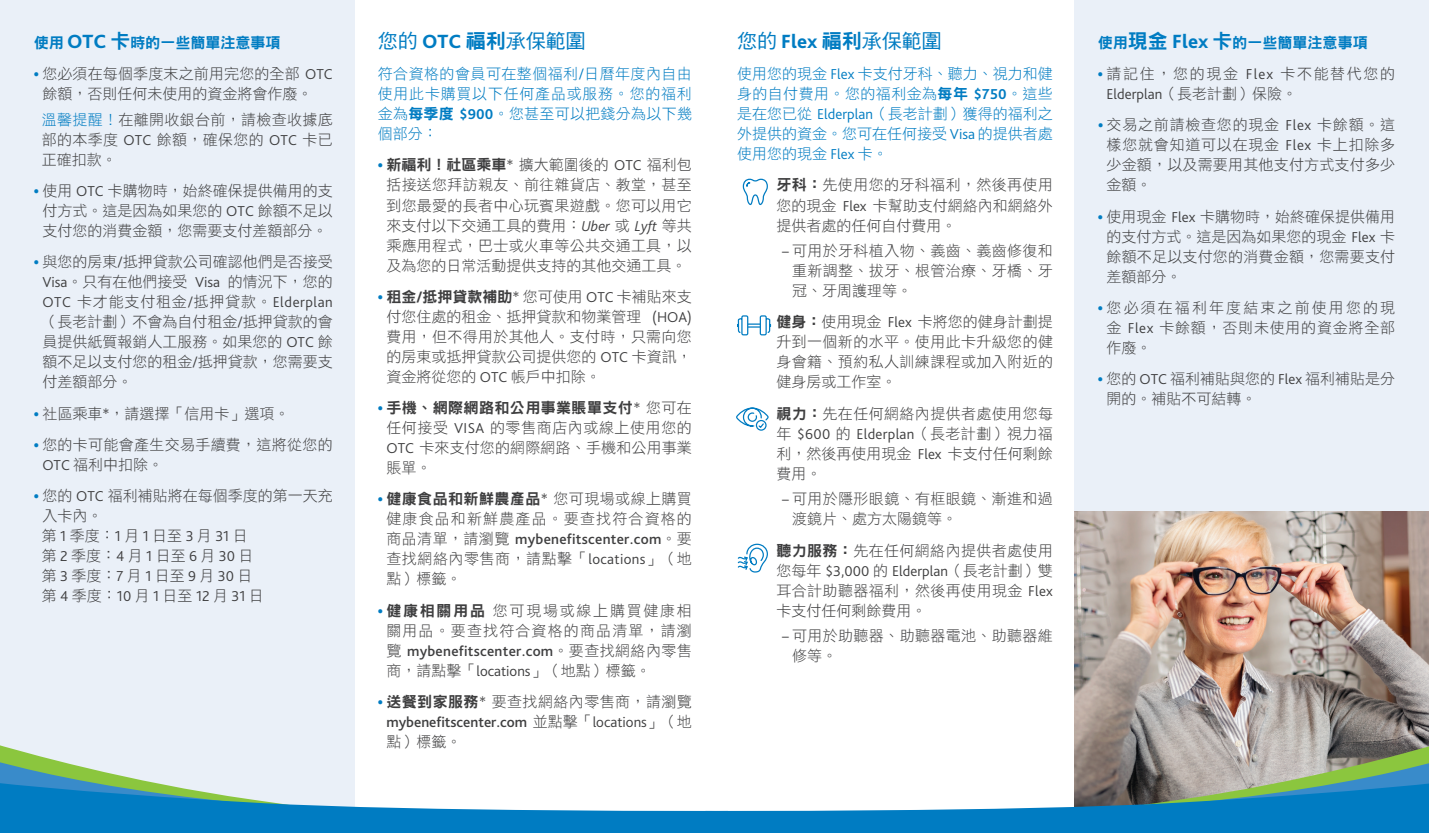
<style>
.page{position:relative;width:1429px;height:833px;background:#fff}
.page>*{position:absolute;margin:0;border:0;box-sizing:border-box;transform-origin:0 0}
.t1{font:20px "DF Hei Std W5";color:#007cc2}
.t2{font:15px/20px "DF Hei Std W3";letter-spacing:.015em;color:#3e3e3f;text-align:justify}
.t3{font:15px/20px "DF Hei Std W3";letter-spacing:.02em;color:#007cc2;text-align:justify}
.t4{font:15px/20px "DF Hei Std W3";letter-spacing:.11em;color:#3e3e3f}
.t5{font:15px "DF Hei Std W9";color:#007cc2}
.s1{font-family:"Bliss Pro";font-weight:800;font-size:20px}
.s2{font-size:20px}
.s3{font-family:"Bliss Pro";font-weight:800;color:#007cc2}
.s4{font-family:"Bliss Pro";font-weight:300}
.s5{color:#007cc2}
.s6{font-family:"Bliss Pro";font-weight:800}
.s7{font-family:"DF Hei Std W9"}
.s8{font-family:"Bliss Pro";font-weight:700}
.s9{font-family:"Bliss Pro";font-weight:300;font-style:italic}
.s10{font-family:"Bliss Pro";font-weight:500}
</style>
<div class="page">
<div style="left:1074px;top:0;width:355px;height:825px;background:#eaf0f8"></div>
<img style="left:1074px;top:511px;width:355px;height:231px">
<div style="left:0;top:0;width:354px;height:825px;background:#eaf0f8"></div>
<svg style="left:0;top:742px;width:355px;height:17px"></svg>
<svg style="left:1074px;top:742px;width:355px;height:17px;background:#96938a"></svg>
<svg style="left:0;top:759px;width:355px;height:21px"></svg>
<svg style="left:1074px;top:759px;width:355px;height:21px;background:#949f89"></svg>
<svg style="left:0;top:780px;width:1429px;height:52px"></svg>
<svg style="left:742px;top:178px;width:26px;height:28px"></svg>
<svg style="left:736px;top:407px;width:33px;height:24px"></svg>
<svg style="left:737px;top:543px;width:31px;height:30px"></svg>
<svg style="left:737px;top:315px;width:35px;height:21px"></svg>
<h2 class="t5" style="left:34px;top:34px;width:248px">使用 <span class="s1">OTC</span> <span class="s2">卡</span>時的一些簡單注意事項</h2>
<p class="t2" style="left:42px;top:64px;width:292px;text-indent:-9px"><span class="s3">•</span> 您必須在每個季度末之前用完您的全部 <span class="s4">OTC</span>餘額，否則任何未使用的資金將會作廢。</p>
<p class="t2" style="left:42px;top:109px;width:292px"><span class="s5">溫馨提醒！</span>在離開收銀台前，請檢查收據底部的本季度 <span class="s4">OTC</span> 餘額，確保您的 <span class="s4">OTC</span> 卡已正確扣款。</p>
<p class="t2" style="left:34px;top:180px;width:301px;text-align:center"><span class="s3">•</span> 使用 <span class="s4">OTC</span> 卡購物時，始終確保提供備用的支付方式。這是因為如果您的 <span class="s4">OTC</span> 餘額不足以支付您的消費金額，您需要支付差額部分。</p>
<p class="t2" style="left:42px;top:252px;width:292px;text-indent:-9px"><span class="s3">•</span> 與您的房東<span class="s4">/</span>抵押貸款公司確認他們是否接受<span class="s4">Visa</span>。只有在他們接受 <span class="s4">Visa</span> 的情況下，您的<span class="s4">OTC</span> 卡才能支付租金<span class="s4">/</span>抵押貸款。<span class="s4">Elderplan</span>（長老計劃）不會為自付租金<span class="s4">/</span>抵押貸款的會員提供紙質報銷人工服務。如果您的 <span class="s4">OTC</span> 餘額不足以支付您的租金<span class="s4">/</span>抵押貸款，您需要支付差額部分。</p>
<p class="t2" style="left:34px;top:403px;width:257px"><span class="s3">•</span> 社區乘車<span class="s4">*</span>，請選擇「信用卡」選項。</p>
<p class="t2" style="left:42px;top:434px;width:292px;text-indent:-9px"><span class="s3">•</span> 您的卡可能會產生交易手續費，這將從您的<br><span class="s4">OTC</span> 福利中扣除。</p>
<p class="t2" style="left:42px;top:485px;width:292px;text-align:left;text-indent:-8px"><span class="s3">•</span> 您的 <span class="s4">OTC</span> 福利補貼將在每個季度的第一天充入卡內。<br>第 <span class="s4">1</span> 季度：<span class="s4">1</span> 月 <span class="s4">1</span> 日至 <span class="s4">3</span> 月 <span class="s4">31</span> 日<br>第 <span class="s4">2</span> 季度：<span class="s4">4</span> 月 <span class="s4">1</span> 日至 <span class="s4">6</span> 月 <span class="s4">30</span> 日<br>第 <span class="s4">3</span> 季度：<span class="s4">7</span> 月 <span class="s4">1</span> 日至 <span class="s4">9</span> 月 <span class="s4">30</span> 日<br>第 <span class="s4">4</span> 季度：<span class="s4">10</span> 月 <span class="s4">1</span> 日至 <span class="s4">12</span> 月 <span class="s4">31</span> 日</p>
<h2 class="t1" style="left:378px;top:30px;width:209px">您的 <span class="s6">OTC</span> <span class="s7">福利</span>承保範圍</h2>
<p class="t3" style="left:378px;top:64px;width:316px">符合資格的會員可在整個福利<span class="s4">/</span>日曆年度內自由使用此卡購買以下任何產品或服務。您的福利金為<span class="s7">每季度</span> <span class="s8">$900</span>。您甚至可以把錢分為以下幾個部分：</p>
<p class="t2" style="left:378px;top:155px;width:316px;text-align:center"><span class="s3">•</span> <span class="s7">新福利！社區乘車</span><span class="s4">*</span> 擴大範圍後的 <span class="s4">OTC</span> 福利包括接送您拜訪親友、前往雜貨店、教堂，甚至到您最愛的長者中心玩賓果遊戲。您可以用它來支付以下交通工具的費用：<span class="s9">Uber</span> 或 <span class="s9">Lyft</span> 等共乘應用程式，巴士或火車等公共交通工具，以及為您的日常活動提供支持的其他交通工具。</p>
<p class="t2" style="left:386px;top:286px;width:307px;text-indent:-9px"><span class="s3">•</span> <span class="s7">租金</span><span class="s8">/</span><span class="s7">抵押貸款補助</span><span class="s4">*</span> 您可使用 <span class="s4">OTC</span> 卡補貼來支付您住處的租金、抵押貸款和物業管理 <span class="s4">(HOA)</span>費用，但不得用於其他人。支付時，只需向您的房東或抵押貸款公司提供您的 <span class="s4">OTC</span> 卡資訊，資金將從您的 <span class="s4">OTC</span> 帳戶中扣除。</p>
<p class="t2" style="left:386px;top:397px;width:307px;text-indent:-9px"><span class="s3">•</span> <span class="s7">手機、網際網路和公用事業賬單支付</span><span class="s4">*</span> 您可在任何接受 <span class="s4">VISA</span> 的零售商店內或線上使用您的<span class="s4">OTC</span> 卡來支付您的網際網路、手機和公用事業賬單。</p>
<p class="t2" style="left:386px;top:488px;width:307px;text-indent:-9px"><span class="s3">•</span> <span class="s7">健康食品和新鮮農產品</span><span class="s4">*</span> 您可現場或線上購買健康食品和新鮮農產品。要查找符合資格的商品清單，請瀏覽 <span class="s10">mybenefitscenter.com</span>。要查找網絡內零售商，請點擊「<span class="s4">locations</span>」（地點）標籤。</p>
<p class="t2" style="left:386px;top:600px;width:307px;text-indent:-9px"><span class="s3">•</span> <span class="s7">健康相關用品</span>您可現場或線上購買健康相關用品。要查找符合資格的商品清單，請瀏覽 <span class="s10">mybenefitscenter.com</span>。要查找網絡內零售商，請點擊「<span class="s4">locations</span>」（地點）標籤。</p>
<p class="t2" style="left:386px;top:691px;width:307px;text-indent:-9px"><span class="s3">•</span> <span class="s7">送餐到家服務</span><span class="s4">*</span> 要查找網絡內零售商，請瀏覽<span class="s10">mybenefitscenter.com</span> 並點擊「<span class="s4">locations</span>」（地點）標籤。</p>
<h2 class="t1" style="left:737px;top:30px;width:206px">您的 <span class="s6">Flex</span> <span class="s7">福利</span>承保範圍</h2>
<p class="t3" style="left:737px;top:64px;width:317px">使用您的現金 <span class="s4">Flex</span> 卡支付牙科、聽力、視力和健身的自付費用。您的福利金為<span class="s7">每年</span> <span class="s8">$750</span>。這些是在您已從 <span class="s4">Elderplan</span>（長老計劃）獲得的福利之外提供的資金。您可在任何接受 <span class="s4">Visa</span> 的提供者處使用您的現金 <span class="s4">Flex</span> 卡。</p>
<p class="t2" style="left:776px;top:175px;width:278px"><span class="s7">牙科：</span>先使用您的牙科福利，然後再使用您的現金 <span class="s4">Flex</span> 卡幫助支付網絡內和網絡外提供者處的任何自付費用。</p>
<p class="t2" style="left:792px;top:240px;width:262px;text-indent:-10px"><span class="s4">–</span> 可用於牙科植入物、義齒、義齒修復和重新調整、拔牙、根管治療、牙橋、牙冠、牙周護理等。</p>
<p class="t2" style="left:776px;top:312px;width:278px"><span class="s7">健身：</span>使用現金 <span class="s4">Flex</span> 卡將您的健身計劃提升到一個新的水平。使用此卡升級您的健身會籍、預約私人訓練課程或加入附近的健身房或工作室。</p>
<p class="t2" style="left:776px;top:403px;width:278px"><span class="s7">視力：</span>先在任何網絡內提供者處使用您每年 <span class="s4">$600</span> 的 <span class="s4">Elderplan</span>（長老計劃）視力福利，然後再使用現金 <span class="s4">Flex</span> 卡支付任何剩餘費用。</p>
<p class="t2" style="left:792px;top:488px;width:262px;text-indent:-10px"><span class="s4">–</span> 可用於隱形眼鏡、有框眼鏡、漸進和過渡鏡片、處方太陽鏡等。</p>
<p class="t2" style="left:776px;top:540px;width:278px"><span class="s7">聽力服務：</span>先在任何網絡內提供者處使用您每年 <span class="s4">$3,000</span> 的 <span class="s4">Elderplan</span>（長老計劃）雙耳合計助聽器福利，然後再使用現金 <span class="s4">Flex</span>卡支付任何剩餘費用。</p>
<p class="t2" style="left:792px;top:625px;width:262px;text-indent:-10px"><span class="s4">–</span> 可用於助聽器、助聽器電池、助聽器維修等。</p>
<h2 class="t5" style="left:1098px;top:34px;width:271px">使用<span class="s2">現金</span> <span class="s1">Flex</span> <span class="s2">卡</span>的一些簡單注意事項</h2>
<p class="t4" style="left:1106px;top:64px;width:290px;text-indent:-9px"><span class="s3">•</span> 請記住，您的現金 <span class="s4">Flex</span> 卡不能替代您的<br><span class="s4">Elderplan</span>（長老計劃）保險。</p>
<p class="t2" style="left:1106px;top:115px;width:290px;text-indent:-9px"><span class="s3">•</span> 交易之前請檢查您的現金 <span class="s4">Flex</span> 卡餘額。這樣您就會知道可以在現金 <span class="s4">Flex</span> 卡上扣除多少金額，以及需要用其他支付方式支付多少金額。</p>
<p class="t2" style="left:1106px;top:206px;width:290px;text-indent:-9px"><span class="s3">•</span> 使用現金 <span class="s4">Flex</span> 卡購物時，始終確保提供備用的支付方式。這是因為如果您的現金 <span class="s4">Flex</span> 卡餘額不足以支付您的消費金額，您需要支付差額部分。</p>
<p class="t2" style="left:1106px;top:297px;width:290px;text-indent:-9px"><span class="s3">•</span>您必須在福利年度結束之前使用您的現金 <span class="s4">Flex</span> 卡餘額，否則未使用的資金將全部作廢。</p>
<p class="t2" style="left:1106px;top:368px;width:290px;text-indent:-9px"><span class="s3">•</span> 您的 <span class="s4">OTC</span> 福利補貼與您的 <span class="s4">Flex</span> 福利補貼是分開的。補貼不可結轉。</p>
</div>
